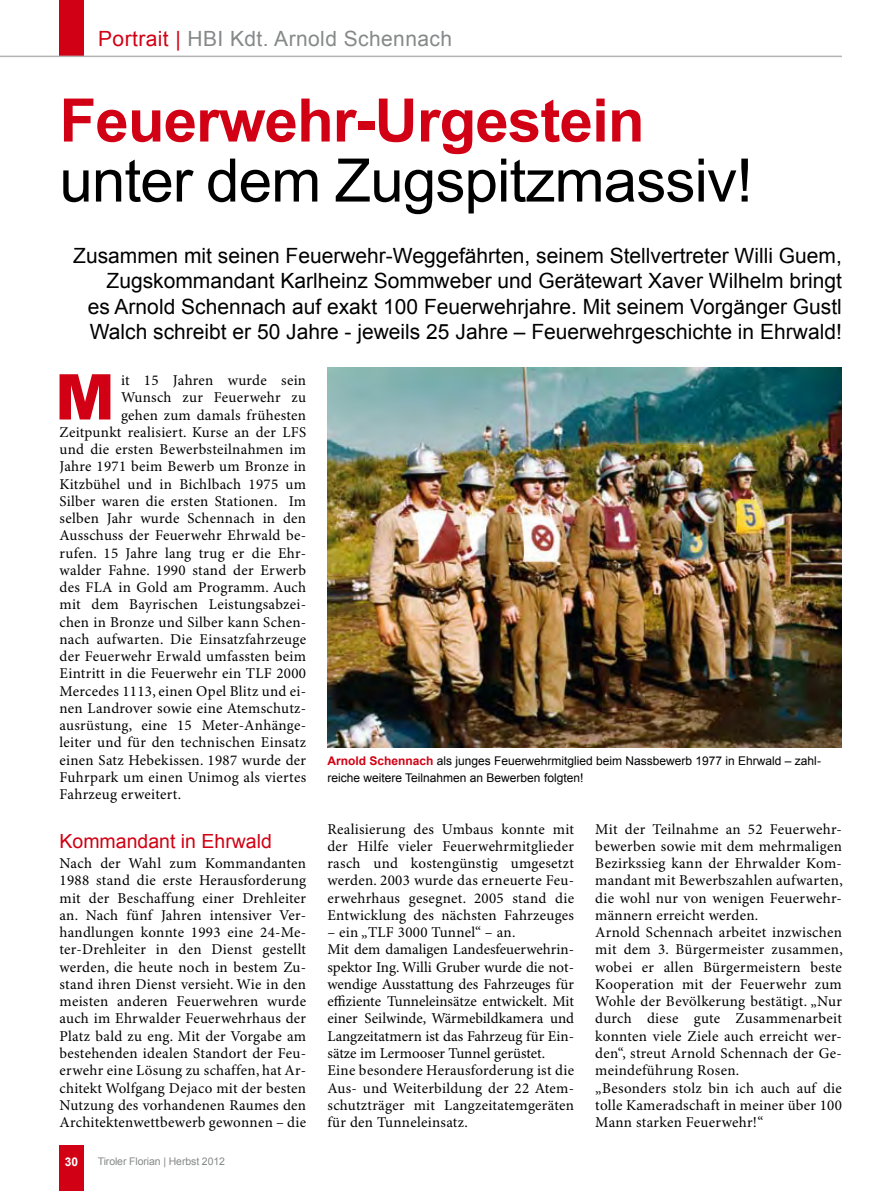
<style>
.page{position:relative;width:893px;height:1191px;background:#fff}
.page>*{position:absolute;margin:0;border:0;box-sizing:border-box;transform-origin:0 0}
.t1{font:900 63.15px "Arial";color:#d10014}
.t2{font:60px/60px "Arial";letter-spacing:-.015em;color:#000}
.t3{font:21px/25.5px "Arial";color:#000;text-align:right}
.t4{font:21px "Arial";letter-spacing:.02em;color:#868889}
.t5{font:19.5px "Arial";color:#d10014}
.t6{font:15px/17.2px "Minion Pro";letter-spacing:.02em;color:#000;text-align:justify}
.t7{font:15px/17.2px "Minion Pro";color:#000}
.t8{font:12px/17.2px "Arial";color:#000}
.t9{font:700 12px "Arial";color:#fff}
.t10{font:10.5px "Arial";letter-spacing:-.01em;color:#868889}
.s1{color:#d10014}
.s2{font-weight:700;color:#d10014}
</style>
<div class="page">
<div style="left:60px;top:0;width:24px;height:56px;background:#d10014"></div>
<hr style="left:0;top:56px;width:842px;height:1px;background:#b1b3b4">
<div style="left:60px;top:1145px;width:24px;height:46px;background:#d10014"></div>
<img style="left:327px;top:368px;width:515px;height:379px">
<p class="t4" style="left:98px;top:25px;width:355px"><span class="s1">Portrait |</span> HBI Kdt. Arnold Schennach</p>
<p class="t2" style="left:59px;top:91px;width:695px"><span class="s2">Feuerwehr-Urgestein </span>unter dem Zugspitzmassiv!</p>
<p class="t3" style="left:73px;top:243px;width:770px">Zusammen mit seinen Feuerwehr-Weggefährten, seinem Stellvertreter Willi Guem, Zugskommandant Karlheinz Sommweber und Gerätewart Xaver Wilhelm bringt<br>es Arnold Schennach auf exakt 100 Feuerwehrjahre. Mit seinem Vorgänger Gustl Walch schreibt er 50 Jahre - jeweils 25 Jahre – Feuerwehrgeschichte in Ehrwald!</p>
<p class="t1" style="left:55px;top:351px;width:61px">M</p>
<p class="t6" style="left:121px;top:372px;width:187px">it 15 Jahren wurde sein</p>
<p class="t6" style="left:121px;top:389px;width:187px">Wunsch zur Feuerwehr zu</p>
<p class="t6" style="left:121px;top:407px;width:187px">gehen zum damals frühesten</p>
<p class="t6" style="left:60px;top:424px;width:248px">Zeitpunkt realisiert. Kurse an der LFS</p>
<p class="t6" style="left:60px;top:441px;width:248px">und die ersten Bewerbsteilnahmen im</p>
<p class="t6" style="left:60px;top:458px;width:248px">Jahre 1971 beim Bewerb um Bronze in</p>
<p class="t6" style="left:60px;top:476px;width:248px">Kitzbühel und in Bichlbach 1975 um</p>
<p class="t6" style="left:60px;top:493px;width:248px">Silber waren die ersten Stationen. Im</p>
<p class="t6" style="left:60px;top:510px;width:248px">selben Jahr wurde Schennach in den</p>
<p class="t6" style="left:60px;top:527px;width:248px">Ausschuss der Feuerwehr Ehrwald be-</p>
<p class="t6" style="left:60px;top:545px;width:248px">rufen. 15 Jahre lang trug er die Ehr-</p>
<p class="t6" style="left:60px;top:562px;width:248px">walder Fahne. 1990 stand der Erwerb</p>
<p class="t6" style="left:60px;top:579px;width:248px">des FLA in Gold am Programm. Auch</p>
<p class="t6" style="left:60px;top:596px;width:248px">mit dem Bayrischen Leistungsabzei-</p>
<p class="t6" style="left:60px;top:614px;width:248px">chen in Bronze und Silber kann Schen-</p>
<p class="t6" style="left:60px;top:631px;width:248px">nach aufwarten. Die Einsatzfahrzeuge</p>
<p class="t6" style="left:60px;top:648px;width:248px">der Feuerwehr Erwald umfassten beim</p>
<p class="t6" style="left:60px;top:665px;width:248px">Eintritt in die Feuerwehr ein TLF 2000</p>
<p class="t6" style="left:60px;top:683px;width:248px">Mercedes 1113, einen Opel Blitz und ei-</p>
<p class="t6" style="left:60px;top:700px;width:248px">nen Landrover sowie eine Atemschutz-</p>
<p class="t6" style="left:60px;top:717px;width:248px">ausrüstung, eine 15 Meter-Anhänge-</p>
<p class="t6" style="left:60px;top:734px;width:248px">leiter und für den technischen Einsatz</p>
<p class="t6" style="left:60px;top:752px;width:248px">einen Satz Hebekissen. 1987 wurde der</p>
<p class="t6" style="left:60px;top:769px;width:248px">Fuhrpark um einen Unimog als viertes</p>
<p class="t6" style="left:60px;top:786px;width:123px">Fahrzeug erweitert.</p>
<p class="t5" style="left:60px;top:828px;width:214px">Kommandant in Ehrwald</p>
<p class="t6" style="left:60px;top:855px;width:248px">Nach der Wahl zum Kommandanten 1988 stand die erste Herausforderung mit der Beschaffung einer Drehleiter an. Nach fünf Jahren intensiver Ver&shy;handlungen konnte 1993 eine 24-Me&shy;ter-Drehleiter in den Dienst gestellt werden, die heute noch in bestem Zu&shy;stand ihren Dienst versieht. Wie in den meisten anderen Feuerwehren wurde auch im Ehrwalder Feuerwehrhaus der Platz bald zu eng. Mit der Vorgabe am bestehenden idealen Standort der Feu&shy;erwehr eine Lösung zu schaffen, hat Ar&shy;chitekt Wolfgang Dejaco mit der besten Nutzung des vorhandenen Raumes den Architektenwettbewerb gewonnen – die</p>
<p class="t8" style="left:327px;top:752px;width:495px"><span class="s2">Arnold Schennach</span> als junges Feuerwehrmitglied beim Nassbewerb 1977 in Ehrwald – zahl&shy;reiche weitere Teilnahmen an Bewerben folgten!</p>
<p class="t6" style="left:595px;top:821px;width:249px;text-align:left">Mit der Teilnahme an 52 Feuerwehr&shy;bewerben sowie mit dem mehrmaligen Bezirkssieg kann der Ehrwalder Kom&shy;mandant mit Bewerbszahlen aufwarten, die wohl nur von wenigen Feuerwehr&shy;männern erreicht werden.<br>Arnold Schennach arbeitet inzwischen mit dem 3. Bürgermeister zusammen, wobei er allen Bürgermeistern beste Kooperation mit der Feuerwehr zum Wohle der Bevölkerung bestätigt. „Nur durch diese gute Zusammenarbeit konnten viele Ziele auch erreicht wer&shy;den“, streut Arnold Schennach der Ge&shy;meindeführung Rosen.<br>„Besonders stolz bin ich auch auf die tolle Kameradschaft in meiner über 100<br>Mann starken Feuerwehr!“</p>
<p class="t6" style="left:327px;top:821px;width:248px">Realisierung des Umbaus konnte mit der Hilfe vieler Feuerwehrmitglieder rasch und kostengünstig umgesetzt werden. 2003 wurde das erneuerte Feu&shy;erwehrhaus gesegnet. 2005 stand die Entwicklung des nächsten Fahrzeuges</p>
<p class="t7" style="left:327px;top:924px;width:248px">– ein „TLF 3000 Tunnel“ – an.<br>Mit dem damaligen Landesfeuerwehrin&shy;spektor Ing. Willi Gruber wurde die not&shy;wendige Ausstattung des Fahrzeuges für effiziente Tunneleinsätze entwickelt. Mit einer Seilwinde, Wärmebildkamera und Langzeitatmern ist das Fahrzeug für Ein&shy;sätze im Lermooser Tunnel gerüstet.<br>Eine besondere Herausforderung ist die Aus- und Weiterbildung der 22 Atem&shy;schutzträger mit Langzeitatemgeräten für den Tunneleinsatz.</p>
<p class="t9" style="left:65px;top:1153px;width:15px">30</p>
<p class="t10" style="left:98px;top:1154px;width:129px">Tiroler Florian | Herbst 2012</p>
</div>
